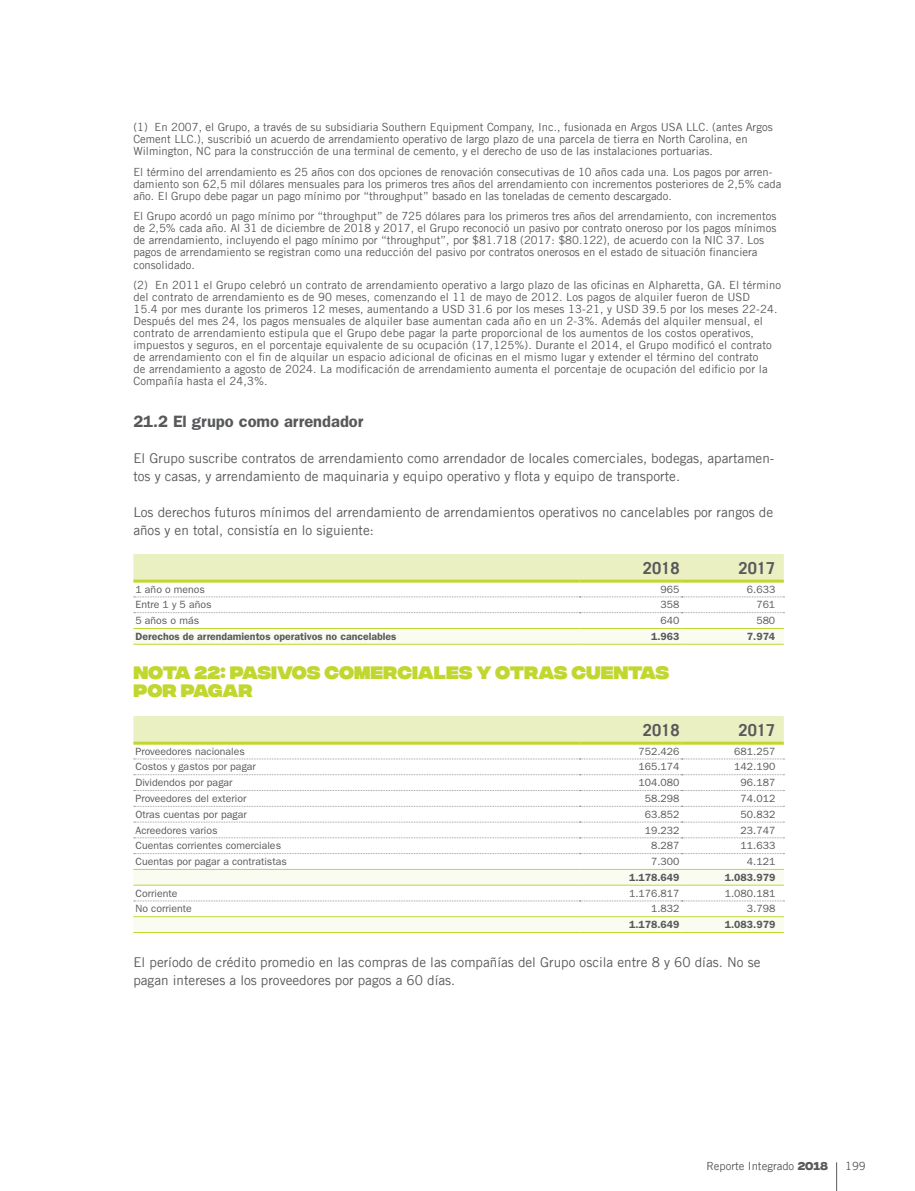
<style>
.page{position:relative;width:915px;height:1191px;background:#fff}
.page>*{position:absolute;margin:0;border:0;box-sizing:border-box;transform-origin:0 0}
.t1{font:800 18px/18px "Integral CF";color:#c1d72f}
.t2{font:600 16.5px "ITC Franklin Gothic Std";color:#58595b}
.t3{font:700 16.5px "Trade Gothic LT";color:#58595b}
.t4{font:13.5px/18px "Trade Gothic LT";color:#58595b}
.t5{font:11.25px/12px "Trade Gothic LT";color:#58595b}
.t6{font:10.5px "ITC Franklin Gothic Std";color:#58595b}
.t7{font:600 10.5px "ITC Franklin Gothic Std";color:#58595b}
.s1{font-family:"Integral CF";font-weight:600}
</style>
<div class="page">
<div style="left:133px;top:554px;width:650px;height:25px;background:#eaf0c2"></div>
<div style="left:133px;top:629px;width:650px;height:15px;background:#fafcf2"></div>
<hr style="left:133px;top:628px;width:446px;height:1px;background:#c1d72f">
<hr style="left:579px;top:628px;width:102px;height:1px;background:#c1d72f">
<hr style="left:681px;top:628px;width:102px;height:1px;background:#c1d72f">
<hr style="left:133px;top:644px;width:446px;height:1px;background:#c1d72f">
<hr style="left:579px;top:644px;width:102px;height:1px;background:#c1d72f">
<hr style="left:681px;top:644px;width:102px;height:1px;background:#c1d72f">
<svg style="left:134px;top:596px;width:650px;height:1px"></svg>
<svg style="left:134px;top:612px;width:650px;height:1px"></svg>
<hr style="left:133px;top:579px;width:446px;height:3px;background:#c1d72f">
<hr style="left:579px;top:579px;width:102px;height:3px;background:#c1d72f">
<hr style="left:681px;top:579px;width:102px;height:3px;background:#c1d72f">
<div style="left:133px;top:716px;width:650px;height:25px;background:#eaf0c2"></div>
<hr style="left:133px;top:932px;width:446px;height:1px;background:#c1d72f">
<hr style="left:579px;top:932px;width:102px;height:1px;background:#c1d72f">
<hr style="left:681px;top:932px;width:102px;height:1px;background:#c1d72f">
<svg style="left:134px;top:758px;width:650px;height:1px"></svg>
<svg style="left:134px;top:774px;width:650px;height:1px"></svg>
<svg style="left:134px;top:790px;width:650px;height:1px"></svg>
<svg style="left:134px;top:806px;width:650px;height:1px"></svg>
<svg style="left:134px;top:821px;width:650px;height:1px"></svg>
<svg style="left:134px;top:837px;width:650px;height:1px"></svg>
<svg style="left:134px;top:853px;width:650px;height:1px"></svg>
<svg style="left:133px;top:869px;width:651px;height:63px"></svg>
<hr style="left:133px;top:741px;width:446px;height:3px;background:#c1d72f">
<hr style="left:579px;top:741px;width:102px;height:3px;background:#c1d72f">
<hr style="left:681px;top:741px;width:102px;height:3px;background:#c1d72f">
<svg style="left:836px;top:1162px;width:1px;height:29px"></svg>
<p class="t5" style="left:133px;top:121px;width:640px">(1) En 2007, el Grupo, a través de su subsidiaria Southern Equipment Company, Inc., fusionada en Argos USA LLC. (antes Argos<br>Cement LLC.), suscribió un acuerdo de arrendamiento operativo de largo plazo de una parcela de tierra en North Carolina, en<br>Wilmington, NC para la construcción de una terminal de cemento, y el derecho de uso de las instalaciones portuarias.</p>
<p class="t5" style="left:133px;top:166px;width:649px">El término del arrendamiento es 25 años con dos opciones de renovación consecutivas de 10 años cada una. Los pagos por arren&shy;damiento son 62,5 mil dólares mensuales para los primeros tres años del arrendamiento con incrementos posteriores de 2,5% cada año. El Grupo debe pagar un pago mínimo por “throughput” basado en las toneladas de cemento descargado.</p>
<p class="t5" style="left:133px;top:210px;width:644px">El Grupo acordó un pago mínimo por “throughput” de 725 dólares para los primeros tres años del arrendamiento, con incrementos de 2,5% cada año. Al 31 de diciembre de 2018 y 2017, el Grupo reconoció un pasivo por contrato oneroso por los pagos mínimos de arrendamiento, incluyendo el pago mínimo por “throughput”, por $81.718 (2017: $80.122), de acuerdo con la NIC 37. Los pagos de arrendamiento se registran como una reducción del pasivo por contratos onerosos en el estado de situación financiera consolidado.</p>
<p class="t5" style="left:133px;top:279px;width:649px">(2) En 2011 el Grupo celebró un contrato de arrendamiento operativo a largo plazo de las oficinas en Alpharetta, GA. El término del contrato de arrendamiento es de 90 meses, comenzando el 11 de mayo de 2012. Los pagos de alquiler fueron de USD<br>15.4 por mes durante los primeros 12 meses, aumentando a USD 31.6 por los meses 13-21, y USD 39.5 por los meses 22-24.<br>Después del mes 24, los pagos mensuales de alquiler base aumentan cada año en un 2-3%. Además del alquiler mensual, el contrato de arrendamiento estipula que el Grupo debe pagar la parte proporcional de los aumentos de los costos operativos, impuestos y seguros, en el porcentaje equivalente de su ocupación (17,125%). Durante el 2014, el Grupo modificó el contrato de arrendamiento con el fin de alquilar un espacio adicional de oficinas en el mismo lugar y extender el término del contrato<br>de arrendamiento a agosto de 2024. La modificación de arrendamiento aumenta el porcentaje de ocupación del edificio por la Compañía hasta el 24,3%.</p>
<h2 class="t2" style="left:133px;top:412px;width:231px">21.2 El grupo como arrendador</h2>
<p class="t4" style="left:133px;top:449px;width:642px">El Grupo suscribe contratos de arrendamiento como arrendador de locales comerciales, bodegas, apartamen&shy;tos y casas, y arrendamiento de maquinaria y equipo operativo y flota y equipo de transporte.</p>
<p class="t4" style="left:133px;top:503px;width:641px">Los derechos futuros mínimos del arrendamiento de arrendamientos operativos no cancelables por rangos de años y en total, consistía en lo siguiente:</p>
<h2 class="t3" style="left:642px;top:557px;width:38px">2018</h2>
<h2 class="t3" style="left:738px;top:557px;width:38px">2017</h2>
<p class="t6" style="left:135px;top:583px;width:71px">1 año o menos</p>
<p class="t6" style="left:660px;top:583px;width:20px">965</p>
<p class="t6" style="left:746px;top:583px;width:30px">6.633</p>
<p class="t6" style="left:135px;top:599px;width:78px">Entre 1 y 5 años</p>
<p class="t6" style="left:660px;top:599px;width:20px">358</p>
<p class="t6" style="left:756px;top:599px;width:20px">761</p>
<p class="t6" style="left:135px;top:614px;width:65px">5 años o más</p>
<p class="t6" style="left:660px;top:614px;width:20px">640</p>
<p class="t6" style="left:756px;top:614px;width:20px">580</p>
<p class="t7" style="left:135px;top:630px;width:262px">Derechos de arrendamientos operativos no cancelables</p>
<p class="t7" style="left:651px;top:630px;width:30px">1.963</p>
<p class="t7" style="left:746px;top:630px;width:30px">7.974</p>
<h1 class="t1" style="left:133px;top:665px;width:537px">NOTA 22: PASIVOS COMERCIALES Y OTRAS CUENTAS<br>POR PAGAR</h1>
<h2 class="t3" style="left:642px;top:719px;width:38px">2018</h2>
<h2 class="t3" style="left:738px;top:719px;width:38px">2017</h2>
<p class="t6" style="left:135px;top:745px;width:111px">Proveedores nacionales</p>
<p class="t6" style="left:638px;top:745px;width:42px">752.426</p>
<p class="t6" style="left:734px;top:745px;width:42px">681.257</p>
<p class="t6" style="left:135px;top:761px;width:122px">Costos y gastos por pagar</p>
<p class="t6" style="left:638px;top:761px;width:42px">165.174</p>
<p class="t6" style="left:734px;top:761px;width:42px">142.190</p>
<p class="t6" style="left:135px;top:776px;width:99px">Dividendos por pagar</p>
<p class="t6" style="left:638px;top:776px;width:42px">104.080</p>
<p class="t6" style="left:740px;top:776px;width:36px">96.187</p>
<p class="t6" style="left:135px;top:792px;width:112px">Proveedores del exterior</p>
<p class="t6" style="left:644px;top:792px;width:36px">58.298</p>
<p class="t6" style="left:740px;top:792px;width:36px">74.012</p>
<p class="t6" style="left:135px;top:808px;width:113px">Otras cuentas por pagar</p>
<p class="t6" style="left:644px;top:808px;width:36px">63.852</p>
<p class="t6" style="left:740px;top:808px;width:36px">50.832</p>
<p class="t6" style="left:135px;top:824px;width:83px">Acreedores varios</p>
<p class="t6" style="left:644px;top:824px;width:36px">19.232</p>
<p class="t6" style="left:740px;top:824px;width:36px">23.747</p>
<p class="t6" style="left:135px;top:839px;width:147px">Cuentas corrientes comerciales</p>
<p class="t6" style="left:651px;top:839px;width:30px">8.287</p>
<p class="t6" style="left:740px;top:839px;width:36px">11.633</p>
<p class="t6" style="left:135px;top:855px;width:153px">Cuentas por pagar a contratistas</p>
<p class="t6" style="left:651px;top:855px;width:30px">7.300</p>
<p class="t6" style="left:746px;top:855px;width:30px">4.121</p>
<p class="t7" style="left:629px;top:871px;width:52px">1.178.649</p>
<p class="t7" style="left:724px;top:871px;width:52px">1.083.979</p>
<p class="t6" style="left:135px;top:887px;width:43px">Corriente</p>
<p class="t6" style="left:629px;top:887px;width:52px">1.176.817</p>
<p class="t6" style="left:724px;top:887px;width:52px">1.080.181</p>
<p class="t6" style="left:135px;top:903px;width:58px">No corriente</p>
<p class="t6" style="left:651px;top:903px;width:30px">1.832</p>
<p class="t6" style="left:746px;top:903px;width:30px">3.798</p>
<p class="t7" style="left:629px;top:918px;width:52px">1.178.649</p>
<p class="t7" style="left:724px;top:918px;width:52px">1.083.979</p>
<p class="t4" style="left:133px;top:953px;width:628px">El período de crédito promedio en las compras de las compañías del Grupo oscila entre 8 y 60 días. No se pagan intereses a los proveedores por pagos a 60 días.</p>
<p class="t5" style="left:706px;top:1159px;width:123px">Reporte Integrado <span class="s1">2018</span></p>
<p class="t5" style="left:844px;top:1160px;width:22px">199</p>
</div>
